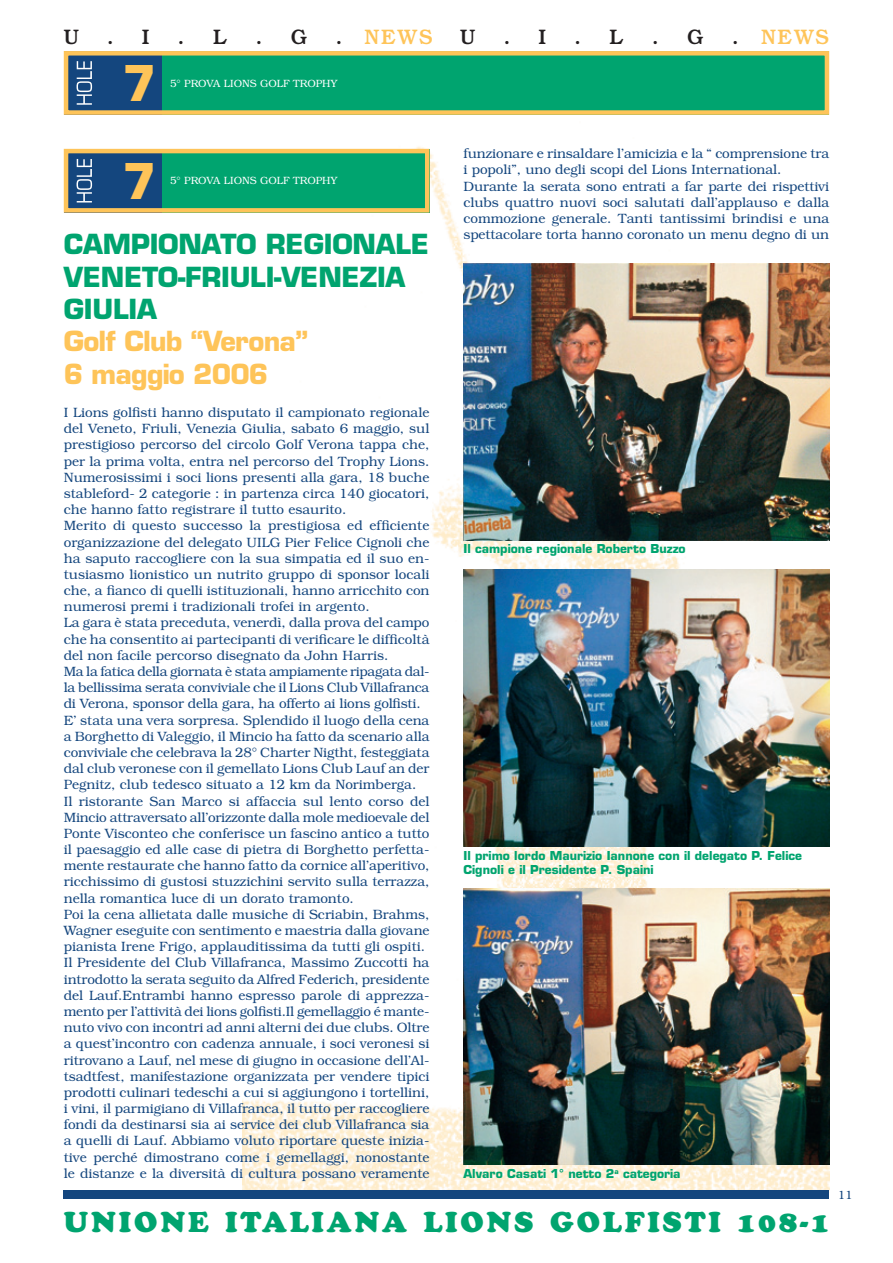
<style>
.page{position:relative;width:893px;height:1263px;background:#fff}
.page>*{position:absolute;margin:0;border:0;box-sizing:border-box;transform-origin:0 0}
.t1{font:700 48px "Eurostile LT Std";color:#fec459}
.t2{font:28.5px "Cooper Black Std";letter-spacing:.1em;color:#00a46f}
.t3{font:700 27px/32.4px "Eurostile LT Std";letter-spacing:-.01em;color:#00a46f}
.t4{font:700 27px/32.4px "Eurostile LT Std";letter-spacing:-.03em;color:#fec459}
.t5{font:500 21px "Bookman Std";color:#231f20}
.t6{font:500 21px "Bookman Std";letter-spacing:.065em;color:#fec459}
.t7{font:300 13.5px/16.2px "Bookman Std";letter-spacing:-.005em;color:#14467e}
.t8{font:700 12px/14.4px "Eurostile LT Std";color:#00a46f}
.t9{font:300 12px "Bookman Std";color:#14467e}
.t10{font:300 10.5px "Bookman Std";color:#fff}
.s1{color:#231f20}
</style>
<div class="page">
<img style="left:242px;top:146px;width:587px;height:1045px">
<div style="left:64px;top:1191px;width:765px;height:8px;background:#14467e"></div>
<div style="left:162px;top:51px;width:667px;height:64px;background:#00a46f"></div>
<div style="left:64px;top:51px;width:98px;height:64px;background:#14467e"></div>
<div style="left:64px;top:51px;width:765px;height:64px;border:4px solid #fec459"></div>
<svg style="left:77px;top:61px;width:15px;height:44px"></svg>
<div style="left:162px;top:149px;width:267px;height:64px;background:#00a46f"></div>
<div style="left:64px;top:149px;width:98px;height:64px;background:#14467e"></div>
<div style="left:64px;top:149px;width:365px;height:64px;border:4px solid #fec459"></div>
<svg style="left:77px;top:159px;width:15px;height:43px"></svg>
<img style="left:463px;top:264px;width:366px;height:276px">
<img style="left:463px;top:570px;width:366px;height:276px">
<img style="left:463px;top:888px;width:366px;height:277px">
<h3 class="t5" style="left:64px;top:30px;width:17px">U</h3>
<h3 class="t5" style="left:107px;top:30px;width:8px">.</h3>
<h3 class="t5" style="left:142px;top:30px;width:9px">I</h3>
<h3 class="t5" style="left:178px;top:30px;width:8px">.</h3>
<h3 class="t5" style="left:213px;top:30px;width:16px">L</h3>
<h3 class="t5" style="left:256px;top:30px;width:8px">.</h3>
<h3 class="t5" style="left:291px;top:30px;width:18px">G</h3>
<h3 class="t6" style="left:336px;top:30px;width:98px"><span class="s1">.</span> NEWS</h3>
<h3 class="t5" style="left:460px;top:30px;width:17px">U</h3>
<h3 class="t5" style="left:504px;top:30px;width:8px">.</h3>
<h3 class="t5" style="left:539px;top:30px;width:9px">I</h3>
<h3 class="t5" style="left:574px;top:30px;width:8px">.</h3>
<h3 class="t5" style="left:609px;top:30px;width:16px">L</h3>
<h3 class="t5" style="left:652px;top:30px;width:8px">.</h3>
<h3 class="t5" style="left:687px;top:30px;width:18px">G</h3>
<h3 class="t6" style="left:732px;top:30px;width:98px"><span class="s1">.</span> NEWS</h3>
<h1 class="t1" style="left:123px;top:65px;width:36px">7</h1>
<p class="t10" style="left:170px;top:79px;width:169px">5° PROVA LIONS GOLF TROPHY</p>
<h1 class="t1" style="left:123px;top:163px;width:36px">7</h1>
<p class="t10" style="left:170px;top:177px;width:169px">5° PROVA LIONS GOLF TROPHY</p>
<h3 class="t3" style="left:64px;top:231px;width:367px">CAMPIONATO REGIONALE<br>VENETO-FRIULI-VENEZIA<br>GIULIA</h3>
<h3 class="t4" style="left:64px;top:328px;width:246px">Golf Club “Verona”<br>6 maggio 2006</h3>
<p class="t7" style="left:64px;top:406px;width:367px">I Lions golfisti hanno disputato il campionato regionale del Veneto, Friuli, Venezia Giulia, sabato 6 maggio, sul prestigioso percorso del circolo Golf Verona tappa che, per la prima volta, entra nel percorso del Trophy Lions.<br>Numerosissimi i soci lions presenti alla gara, 18 buche stableford- 2 categorie : in partenza circa 140 giocatori, che hanno fatto registrare il tutto esaurito.<br>Merito di questo successo la prestigiosa ed efficiente organizzazione del delegato UILG Pier Felice Cignoli che ha saputo raccogliere con la sua simpatia ed il suo en&shy;tusiasmo lionistico un nutrito gruppo di sponsor locali che, a fianco di quelli istituzionali, hanno arricchito con numerosi premi i tradizionali trofei in argento.<br>La gara è stata preceduta, venerdì, dalla prova del campo che ha consentito ai partecipanti di verificare le difficoltà del non facile percorso disegnato da John Harris.<br>Ma la fatica della giornata è stata ampiamente ripagata dal&shy;la bellissima serata conviviale che il Lions Club Villafranca di Verona, sponsor della gara, ha offerto ai lions golfisti.<br>E’ stata una vera sorpresa. Splendido il luogo della cena a Borghetto di Valeggio, il Mincio ha fatto da scenario alla conviviale che celebrava la 28° Charter Nigtht, festeggiata dal club veronese con il gemellato Lions Club Lauf an der Pegnitz, club tedesco situato a 12 km da Norimberga.<br>Il ristorante San Marco si affaccia sul lento corso del Mincio attraversato all’orizzonte dalla mole medioevale del Ponte Visconteo che conferisce un fascino antico a tutto il paesaggio ed alle case di pietra di Borghetto perfetta&shy;mente restaurate che hanno fatto da cornice all’aperitivo, ricchissimo di gustosi stuzzichini servito sulla terrazza, nella romantica luce di un dorato tramonto.<br>Poi la cena allietata dalle musiche di Scriabin, Brahms, Wagner eseguite con sentimento e maestria dalla giovane pianista Irene Frigo, applauditissima da tutti gli ospiti.<br>Il Presidente del Club Villafranca, Massimo Zuccotti ha introdotto la serata seguito da Alfred Federich, presidente del Lauf.Entrambi hanno espresso parole di apprezza&shy;mento per l’attività dei lions golfisti.Il gemellaggio é mante&shy;nuto vivo con incontri ad anni alterni dei due clubs. Oltre a quest’incontro con cadenza annuale, i soci veronesi si ritrovano a Lauf, nel mese di giugno in occasione dell’Al&shy;tsadtfest, manifestazione organizzata per vendere tipici prodotti culinari tedeschi a cui si aggiungono i tortellini, i vini, il parmigiano di Villafranca, il tutto per raccogliere fondi da destinarsi sia ai service dei club Villafranca sia a quelli di Lauf. Abbiamo voluto riportare queste inizia&shy;tive perché dimostrano come i gemellaggi, nonostante le distanze e la diversità di cultura possano veramente</p>
<p class="t7" style="left:463px;top:147px;width:367px">funzionare e rinsaldare l’amicizia e la “ comprensione tra i popoli”, uno degli scopi del Lions International.<br>Durante la serata sono entrati a far parte dei rispettivi clubs quattro nuovi soci salutati dall’applauso e dalla commozione generale. Tanti tantissimi brindisi e una spettacolare torta hanno coronato un menu degno di un</p>
<p class="t8" style="left:463px;top:543px;width:224px">Il campione regionale Roberto Buzzo</p>
<p class="t8" style="left:463px;top:849px;width:340px">Il primo lordo Maurizio Iannone con il delegato P. Felice<br>Cignoli e il Presidente P. Spaini</p>
<p class="t8" style="left:463px;top:1168px;width:219px">Alvaro Casati 1° netto 2<sup>a</sup> categoria</p>
<h2 class="t2" style="left:64px;top:1211px;width:767px">UNIONE ITALIANA LIONS GOLFISTI 108-1</h2>
<p class="t9" style="left:838px;top:1190px;width:16px">11</p>
</div>
